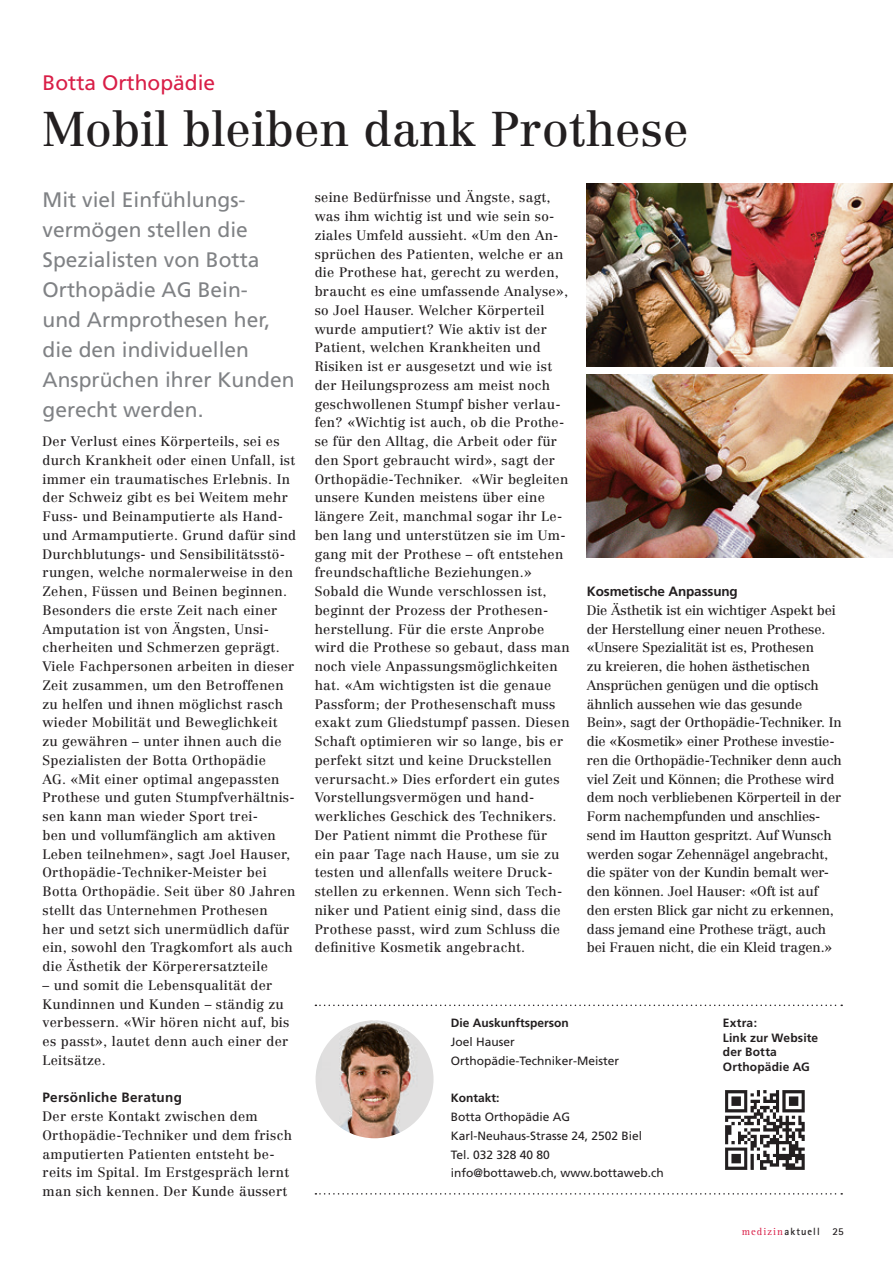
<style>
.page{position:relative;width:893px;height:1263px;background:#fff}
.page>*{position:absolute;margin:0;border:0;box-sizing:border-box;transform-origin:0 0}
.Titel_1{font:48px "Centennial";color:#231f20}
.Lead{font:21px/30px "Frutiger";color:#808285}
.Übertitel{font:21px "Frutiger";color:#d91e47}
.Grundschrift{font:13.5px/18.8px "Centennial";letter-spacing:.02em;color:#231f20}
.Grundschrift-2{font:13.5px/18.8px "Centennial";letter-spacing:-.01em;color:#231f20}
.Untertitel{font:700 13.5px "Frutiger";letter-spacing:-.01em;color:#231f20}
.Untertitel-2{font:700 13.5px "Frutiger";letter-spacing:.02em;color:#231f20}
.Legende{font:12px "Frutiger";color:#231f20}
._6b_Link_QR_Code{font:700 12px/14.4px "Frutiger";letter-spacing:.015em;color:#231f20}
.Legende-2{font:700 12px "Frutiger";color:#231f20}
.t1{font:700 10.5px "Rotis Sans Serif";letter-spacing:.1em;color:#231f20}
.s1{font-family:"Rotis Serif";font-weight:400;color:#d91e47}
</style>
<div class="page">
<img style="left:316px;top:1020px;width:118px;height:118px;border-radius:59px">
<svg style="left:315px;top:1004px;width:527px;height:2px"></svg>
<svg style="left:315px;top:1193px;width:527px;height:1px"></svg>
<img style="left:725px;top:1090px;width:80px;height:80px">
<img style="left:587px;top:375px;width:306px;height:183px">
<img style="left:587px;top:183px;width:306px;height:183px">
<p class="Übertitel" style="left:43px;top:70px;width:174px">Botta Orthopädie</p>
<p class="Titel_1" style="left:43px;top:101px;width:648px">Mobil bleiben dank Prothese</p>
<p class="Lead" style="left:43px;top:185px;width:254px">Mit viel Einfühlungs&shy;vermögen stellen die<br>Spezialisten von Botta<br>Orthopädie AG Bein-<br>und Armprothesen her, die den individuellen<br>Ansprüchen ihrer Kunden gerecht werden.</p>
<p class="Grundschrift" style="left:43px;top:432px;width:255px">Der Verlust eines Körperteils, sei es durch Krankheit oder einen Unfall, ist immer ein traumatisches Erlebnis. In der Schweiz gibt es bei Weitem mehr Fuss- und Beinamputierte als Hand&shy;und Armamputierte. Grund dafür sind Durchblutungs- und Sensibilitätsstö&shy;rungen, welche normalerweise in den Zehen, Füssen und Beinen beginnen.<br>Besonders die erste Zeit nach einer Amputation ist von Ängsten, Unsi&shy;cherheiten und Schmerzen geprägt.<br>Viele Fachpersonen arbeiten in dieser Zeit zusammen, um den Betroffenen zu helfen und ihnen möglichst rasch wieder Mobilität und Beweglichkeit<br>zu gewähren – unter ihnen auch die Spezialisten der Botta Orthopädie<br>AG. «Mit einer optimal angepassten Prothese und guten Stumpfverhältnis&shy;sen kann man wieder Sport trei-<br>ben und vollumfänglich am aktiven Leben teilnehmen», sagt Joel Hauser, Orthopädie-Techniker-Meister bei Botta Orthopädie. Seit über 80 Jahren stellt das Unternehmen Prothesen<br>her und setzt sich unermüdlich dafür ein, sowohl den Tragkomfort als auch die Ästhetik der Körperersatzteile</p>
<p class="Grundschrift" style="left:43px;top:976px;width:248px">– und somit die Lebensqualität der<br>Kundinnen und Kunden – ständig zu verbessern. «Wir hören nicht auf, bis es passt», lautet denn auch einer der<br>Leitsätze.</p>
<p class="Untertitel-2" style="left:43px;top:1090px;width:141px">Persönliche Beratung</p>
<p class="Grundschrift" style="left:43px;top:1107px;width:251px">Der erste Kontakt zwischen dem Orthopädie-Techniker und dem frisch amputierten Patienten entsteht be&shy;reits im Spital. Im Erstgespräch lernt man sich kennen. Der Kunde äussert</p>
<p class="Grundschrift" style="left:315px;top:188px;width:255px">seine Bedürfnisse und Ängste, sagt, was ihm wichtig ist und wie sein so&shy;ziales Umfeld aussieht. «Um den An&shy;sprüchen des Patienten, welche er an die Prothese hat, gerecht zu werden, braucht es eine umfassende Analyse», so Joel Hauser. Welcher Körperteil wurde amputiert? Wie aktiv ist der Patient, welchen Krankheiten und Risiken ist er ausgesetzt und wie ist der Heilungsprozess am meist noch geschwollenen Stumpf bisher verlau&shy;fen? «Wichtig ist auch, ob die Prothe&shy;se für den Alltag, die Arbeit oder für den Sport gebraucht wird», sagt der Orthopädie-Techniker. «Wir begleiten unsere Kunden meistens über eine längere Zeit, manchmal sogar ihr Le&shy;ben lang und unterstützen sie im Um&shy;gang mit der Prothese – oft entstehen freundschaftliche Beziehungen.»</p>
<p class="Grundschrift" style="left:315px;top:582px;width:257px">Sobald die Wunde verschlossen ist, beginnt der Prozess der Prothesen&shy;herstellung. Für die erste Anprobe wird die Prothese so gebaut, dass man noch viele Anpassungsmöglichkeiten hat. «Am wichtigsten ist die genaue Passform; der Prothesenschaft muss exakt zum Gliedstumpf passen. Diesen Schaft optimieren wir so lange, bis er perfekt sitzt und keine Druckstellen verursacht.» Dies erfordert ein gutes Vorstellungsvermögen und hand&shy;werkliches Geschick des Technikers.<br>Der Patient nimmt die Prothese für ein paar Tage nach Hause, um sie zu testen und allenfalls weitere Druck&shy;stellen zu erkennen. Wenn sich Tech&shy;niker und Patient einig sind, dass die Prothese passt, wird zum Schluss die definitive Kosmetik angebracht.</p>
<p class="Untertitel" style="left:587px;top:583px;width:153px">Kosmetische Anpassung</p>
<p class="Grundschrift-2" style="left:587px;top:601px;width:257px">Die Ästhetik ist ein wichtiger Aspekt bei der Herstellung einer neuen Prothese. «Unsere Spezialität ist es, Prothesen<br>zu kreieren, die hohen ästhetischen Ansprüchen genügen und die optisch ähnlich aussehen wie das gesunde Bein», sagt der Orthopädie-Techniker. In die «Kosmetik» einer Prothese investie&shy;ren die Orthopädie-Techniker denn auch viel Zeit und Können; die Prothese wird dem noch verbliebenen Körperteil in der Form nachempfunden und anschlies&shy;send im Hautton gespritzt. Auf Wunsch werden sogar Zehennägel angebracht, die später von der Kundin bemalt wer&shy;den können. Joel Hauser: «Oft ist auf den ersten Blick gar nicht zu erkennen, dass jemand eine Prothese trägt, auch bei Frauen nicht, die ein Kleid tragen.»</p>
<p class="Legende-2" style="left:451px;top:1016px;width:119px">Die Auskunftsperson</p>
<p class="Legende" style="left:451px;top:1035px;width:66px">Joel Hauser</p>
<p class="Legende" style="left:451px;top:1053px;width:170px">Orthopädie-Techniker-Meister</p>
<p class="Legende-2" style="left:451px;top:1091px;width:50px">Kontakt:</p>
<p class="Legende" style="left:451px;top:1110px;width:121px">Botta Orthopädie AG</p>
<p class="Legende" style="left:451px;top:1128px;width:193px">Karl-Neuhaus-Strasse 24, 2502 Biel</p>
<p class="Legende" style="left:451px;top:1147px;width:101px">Tel. 032 328 40 80</p>
<p class="Legende" style="left:451px;top:1166px;width:214px">info@bottaweb.ch, www.bottaweb.ch</p>
<p class="_6b_Link_QR_Code" style="left:723px;top:1016px;width:36px">Extra:</p>
<p class="_6b_Link_QR_Code" style="left:723px;top:1030px;width:97px">Link zur Website der Botta<br>Orthopädie AG</p>
<p class="t1" style="left:742px;top:1225px;width:103px"><span class="s1">medizin</span> aktuell 25</p>
</div>
